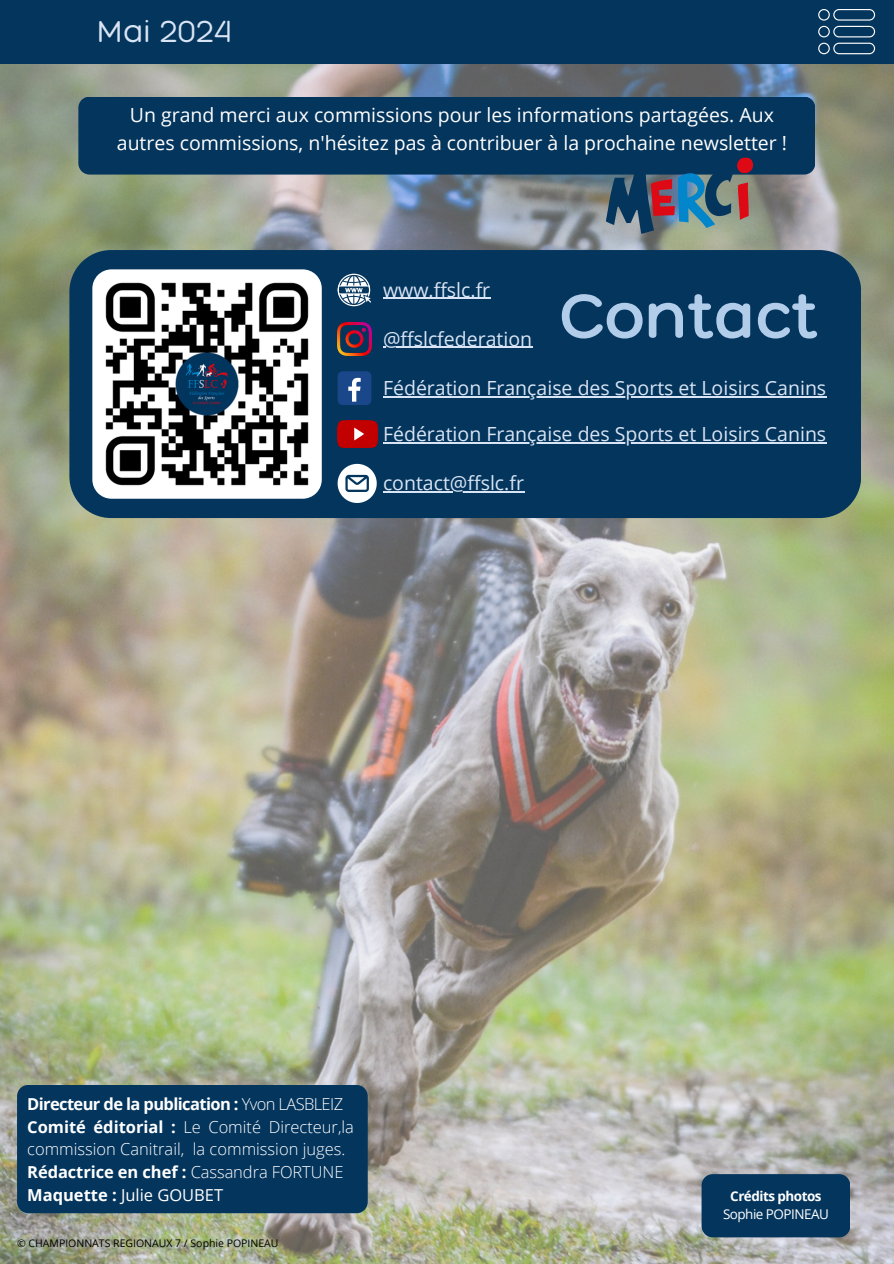
<style>
.page{position:relative;width:894px;height:1264px;background:#fff}
.page>*{position:absolute;margin:0;border:0;box-sizing:border-box;transform-origin:0 0}
.t1{font:300 67.5px "Hero";color:#b1cde9}
.t2{font:300 33px "Hero";color:#d9e5f4}
.t3{font:19.5px "Open Sans";color:#d9e5f4}
.t4{font:19.5px/27px "Open Sans";color:#fff;text-align:center}
.t5{font:300 16.5px/22.6px "Open Sans";color:#fff}
.t6{font:13.5px/17.9px "Open Sans";letter-spacing:-.035em;color:#fff;text-align:center}
.t7{font:10.5px "Open Sans";color:#000}
.s1{font-weight:700}
.s2{font-weight:400}
</style>
<div class="page">
<img style="left:0;top:63px;width:893px;height:1200px">
<div style="left:0;top:0;width:893px;height:63px;background:#04355d"></div>
<svg style="left:818px;top:43px;width:56px;height:11px"></svg>
<svg style="left:818px;top:9px;width:56px;height:28px"></svg>
<div style="left:69px;top:250px;width:791px;height:268px;background:#04355d"></div>
<img style="left:92px;top:269px;width:230px;height:229px">
<img style="left:337px;top:322px;width:34px;height:34px">
<hr style="left:383px;top:346px;width:149px;height:2px;background:#d9e5f4">
<svg style="left:337px;top:274px;width:34px;height:32px"></svg>
<hr style="left:383px;top:298px;width:107px;height:1px;background:#d9e5f4">
<div style="left:337px;top:371px;width:34px;height:34px;background:#1a4789;border-radius:5px"></div>
<svg style="left:348px;top:378px;width:12px;height:23px"></svg>
<hr style="left:383px;top:396px;width:443px;height:1px;background:#d9e5f4">
<img style="left:337px;top:420px;width:40px;height:27px">
<hr style="left:383px;top:442px;width:443px;height:1px;background:#d9e5f4">
<svg style="left:337px;top:464px;width:39px;height:39px"></svg>
<hr style="left:383px;top:491px;width:141px;height:1px;background:#d9e5f4">
<div style="left:17px;top:1084px;width:350px;height:129px;background:#04355d"></div>
<div style="left:78px;top:97px;width:737px;height:77px;background:#04355d"></div>
<svg style="left:605px;top:157px;width:148px;height:77px;background:#4f5f74"></svg>
<div style="left:701px;top:1174px;width:149px;height:63px;background:#04355d;border-radius:11px"></div>
<p class="t2" style="left:97px;top:11px;width:136px">Mai 2024</p>
<h3 class="t4" style="left:117px;top:101px;width:671px">Un grand merci aux commissions pour les informations partagées. Aux autres commissions, n'hésitez pas à contribuer à la prochaine newsletter !</h3>
<h3 class="t3" style="left:383px;top:276px;width:109px">www.ffslc.fr</h3>
<p class="t3" style="left:383px;top:325px;width:151px">@ffslcfederation</p>
<h3 class="t1" style="left:560px;top:274px;width:260px">Contact</h3>
<p class="t3" style="left:383px;top:374px;width:444px">Fédération Française des Sports et Loisirs Canins</p>
<p class="t3" style="left:383px;top:420px;width:444px">Fédération Française des Sports et Loisirs Canins</p>
<p class="t3" style="left:383px;top:469px;width:142px">contact@ffslc.fr</p>
<h3 class="t5" style="left:27px;top:1092px;width:328px"><span class="s1">Directeur de la publication :</span> Yvon LASBLEIZ <span class="s1">Comité éditorial :</span> Le Comité Directeur,la commission Canitrail, la commission juges.<br><span class="s1">Rédactrice en chef :</span> Cassandra FORTUNE <span class="s1">Maquette :</span> <span class="s2">Julie GOUBET</span></h3>
<p class="t7" style="left:17px;top:1235px;width:263px">© CHAMPIONNATS REGIONAUX 7 / Sophie POPINEAU</p>
<h1 class="t6" style="left:722px;top:1187px;width:107px"><span class="s1">Crédits photos<br></span>Sophie POPINEAU</h1>
</div>
